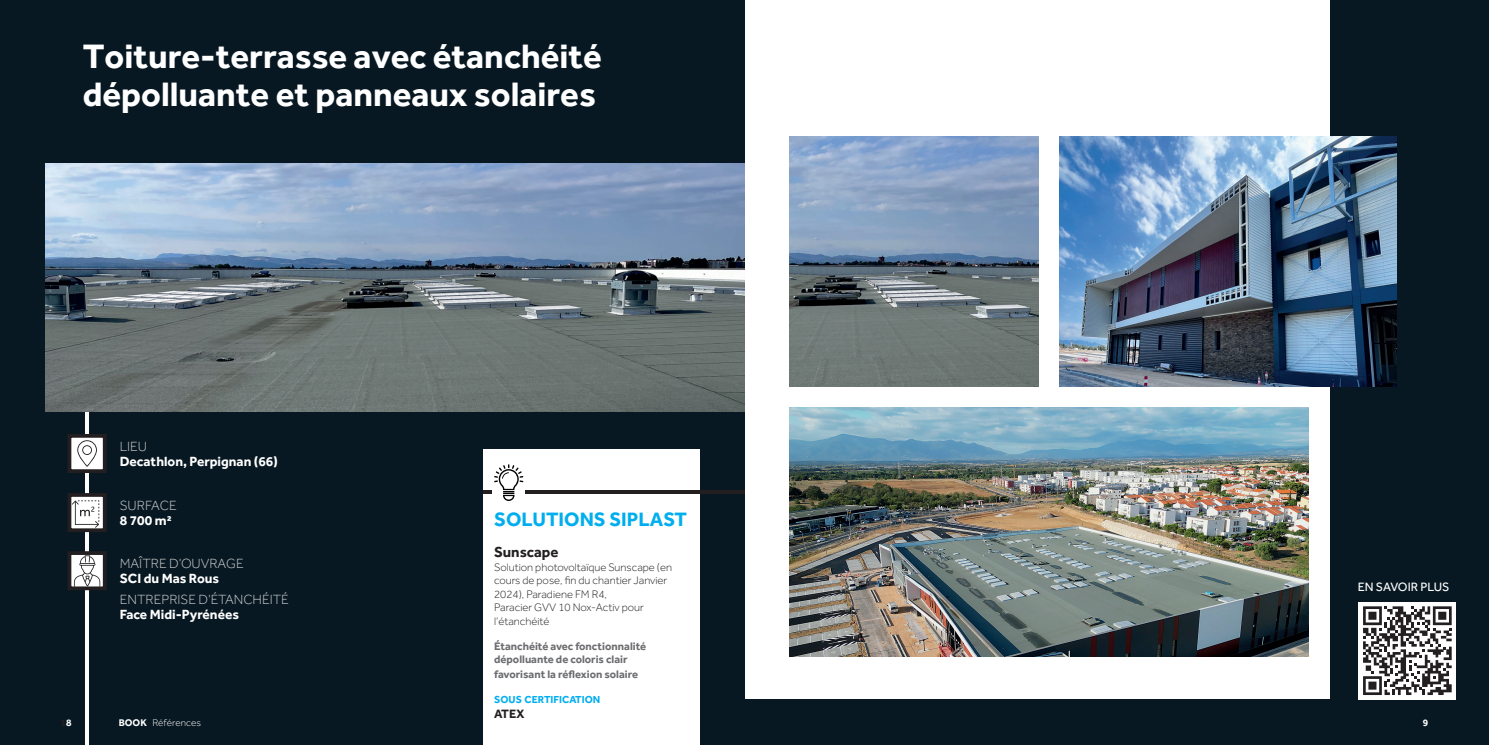
<style>
.page{position:relative;width:1489px;height:745px;background:#fff}
.page>*{position:absolute;margin:0;border:0;box-sizing:border-box;transform-origin:0 0}
.t1{font:700 35px/37.5px "Effra";color:#fff}
.t2{font:700 20px "Effra";color:#00aeef}
.t3{font:700 15px "Effra";color:#231f20}
.t4{font:700 13.75px "Effra";color:#fff}
.t5{font:300 13.75px "Effra";color:#d1d2d4}
.t6{font:12.5px "Effra";color:#fff}
.t7{font:700 12.5px "Effra";color:#231f20}
.t8{font:300 11.25px/13.5px "Effra";color:#231f20}
.t9{font:700 11.25px/13.5px "Effra";color:#6c6d70}
.t10{font:700 10.5px "Effra";color:#00aeef}
.t11{font:300 10px "Effra";color:#fff}
.t12{font:700 10px "Effra";color:#231f20}
.t13{font:700 10px "Effra";color:#fff}
.s1{color:#fff}
.s2{font-weight:700}
</style>
<div class="page">
<div style="left:1329px;top:0;width:159px;height:744px;background:#071822"></div>
<div style="left:0;top:0;width:744px;height:744px;background:#071822"></div>
<div style="left:0;top:699px;width:1417px;height:45px;background:#071822"></div>
<img style="left:789px;top:137px;width:249px;height:249px">
<img style="left:789px;top:407px;width:519px;height:249px">
<img style="left:1059px;top:137px;width:337px;height:249px">
<div style="left:1358px;top:601px;width:97px;height:98px;background:#fff"></div>
<svg style="left:1363px;top:606px;width:88px;height:88px"></svg>
<hr style="left:86px;top:353px;width:3px;height:391px;background:#fff">
<div style="left:483px;top:449px;width:216px;height:295px;background:#fff"></div>
<svg style="left:483px;top:464px;width:40px;height:36px"></svg>
<hr style="left:525px;top:490px;width:219px;height:3px;background:#231f20">
<div style="left:69px;top:494px;width:36px;height:36px;background:#fff"></div>
<svg style="left:73px;top:500px;width:26px;height:26px"></svg>
<div style="left:68px;top:492px;width:39px;height:39px;border:4px solid #231f20"></div>
<img style="left:45px;top:163px;width:699px;height:248px">
<div style="left:69px;top:435px;width:36px;height:36px;background:#fff"></div>
<svg style="left:77px;top:440px;width:20px;height:26px"></svg>
<div style="left:68px;top:433px;width:39px;height:39px;border:4px solid #231f20"></div>
<div style="left:69px;top:552px;width:36px;height:36px;background:#fff"></div>
<svg style="left:74px;top:556px;width:26px;height:29px"></svg>
<div style="left:68px;top:551px;width:39px;height:39px;border:4px solid #231f20"></div>
<h1 class="t1" style="left:83px;top:37px;width:520px">Toiture-terrasse avec étanchéité dépolluante et panneaux solaires</h1>
<p class="t5" style="left:120px;top:438px;width:29px">LIEU</p>
<p class="t4" style="left:120px;top:452px;width:159px">Decathlon, Perpignan (66)</p>
<p class="t5" style="left:120px;top:497px;width:58px">SURFACE</p>
<p class="t4" style="left:120px;top:511px;width:53px">8 700 m²</p>
<p class="t5" style="left:120px;top:555px;width:125px">MAÎTRE D’OUVRAGE</p>
<p class="t4" style="left:120px;top:569px;width:101px">SCI du Mas Rous</p>
<p class="t5" style="left:120px;top:591px;width:170px">ENTREPRISE D’ÉTANCHÉITÉ</p>
<p class="t4" style="left:120px;top:605px;width:121px">Face Midi-Pyrénées</p>
<p class="t12" style="left:61px;top:715px;width:12px">1<span class="s1">8</span></p>
<p class="t11" style="left:119px;top:716px;width:84px"><span class="s2">BOOK</span> Références</p>
<h2 class="t2" style="left:494px;top:506px;width:194px">SOLUTIONS SIPLAST</h2>
<h3 class="t3" style="left:494px;top:542px;width:66px">Sunscape</h3>
<p class="t8" style="left:494px;top:560px;width:179px">Solution photovoltaïque Sunscape (en cours de pose, fin du chantier Janvier<br>2024), Paradiene FM R4,<br>Paracier GVV 10 Nox-Activ pour l’étanchéité</p>
<p class="t9" style="left:494px;top:638px;width:153px">Étanchéité avec fonctionnalité dépolluante de coloris clair</p>
<p class="t9" style="left:494px;top:667px;width:145px">favorisant la réflexion solaire</p>
<p class="t10" style="left:494px;top:693px;width:108px">SOUS CERTIFICATION</p>
<p class="t7" style="left:494px;top:706px;width:32px">ATEX</p>
<p class="t6" style="left:1357px;top:579px;width:93px">EN SAVOIR PLUS</p>
<p class="t13" style="left:1422px;top:715px;width:7px">9</p>
</div>
